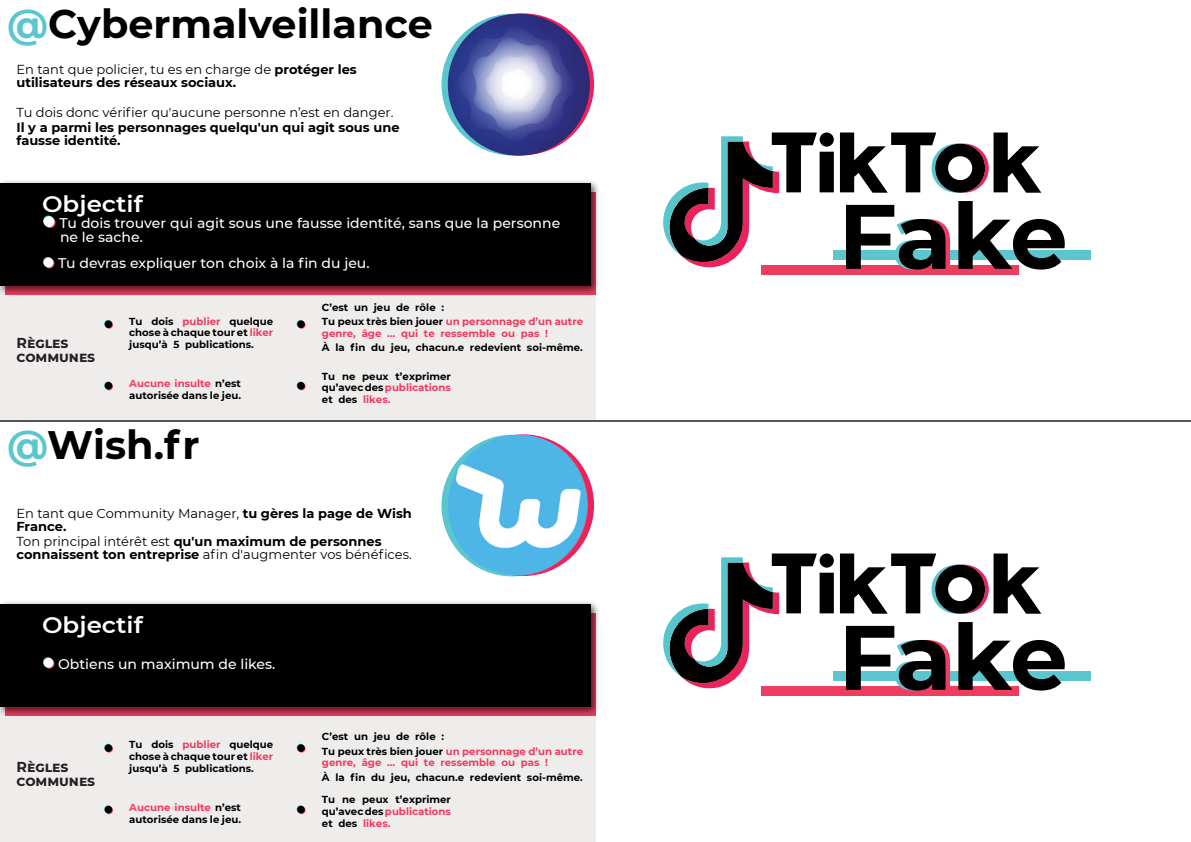
<style>
.page{position:relative;width:1191px;height:842px;background:#fff}
.page>*{position:absolute;margin:0;border:0;box-sizing:border-box;transform-origin:0 0}
.t1{font:700 91.3px "Montserrat";letter-spacing:-.015em;color:#000001}
.t2{font:700 39.7px "Montserrat";color:#000001}
.t3{font:600 22.3px "Montserrat";color:#fff;scale:1.1 1}
.t4{font:700 14.3px/14px "Montserrat";letter-spacing:-.005em;color:#231f20}
.t5{font:500 14px/14px "Montserrat";color:#fff}
.t6{font:13px/13px "Montserrat";color:#000001}
.t7{font:700 13px/13px "Montserrat";color:#000001}
.t8{font:700 10.2px/11.6px "Montserrat";color:#000001}
.t9{font:700 10.2px "Montserrat";color:#ee3b5f}
.s1{color:#5bc6ce}
.s2{font-weight:400}
.s3{color:#ee3b5f}
.s4{font-weight:700}
</style>
<div class="page">
<div style="left:0;top:236px;width:595px;height:185px;background:#eeedeb"></div>
<div style="left:0;top:657px;width:595px;height:185px;background:#eeedeb"></div>
<div style="left:298px;top:321px;width:7px;height:8px;background:#d03554;border-radius:50%"></div>
<div style="left:297px;top:320px;width:8px;height:8px;background:#000001;border-radius:50%"></div>
<div style="left:104px;top:320px;width:8px;height:7px;background:#4b9ba2;border-radius:50%"></div>
<svg style="left:105px;top:321px;width:8px;height:8px"></svg>
<div style="left:105px;top:320px;width:7px;height:8px;background:#000001;border-radius:50%"></div>
<div style="left:297px;top:381px;width:7px;height:8px;background:#4fa1a8;border-radius:50%"></div>
<div style="left:297px;top:382px;width:8px;height:8px;background:#000001;border-radius:50%"></div>
<svg style="left:104px;top:381px;width:8px;height:8px"></svg>
<div style="left:105px;top:383px;width:8px;height:7px;background:#cd3452;border-radius:50%"></div>
<div style="left:105px;top:382px;width:7px;height:8px;background:#000001;border-radius:50%"></div>
<div style="left:297px;top:744px;width:8px;height:8px;background:#000001;border-radius:50%"></div>
<div style="left:104px;top:744px;width:8px;height:7px;background:#3c8489;border-radius:50%"></div>
<div style="left:105px;top:745px;width:8px;height:7px;background:#9b273f;border-radius:50%"></div>
<div style="left:105px;top:744px;width:7px;height:8px;background:#000001;border-radius:50%"></div>
<div style="left:297px;top:805px;width:7px;height:8px;background:#40898f;border-radius:50%"></div>
<div style="left:298px;top:806px;width:7px;height:8px;background:#93253b;border-radius:50%"></div>
<div style="left:297px;top:806px;width:8px;height:7px;background:#000001;border-radius:50%"></div>
<svg style="left:105px;top:806px;width:8px;height:8px"></svg>
<div style="left:105px;top:806px;width:7px;height:7px;background:#000001;border-radius:50%"></div>
<div style="left:833px;top:671px;width:258px;height:10px;background:#5bc6ce"></div>
<div style="left:761px;top:686px;width:258px;height:9px;background:#ee3d60"></div>
<svg style="left:663px;top:553px;width:378px;height:137px"></svg>
<img style="left:0;top:602px;width:599px;height:115px">
<div style="left:0;top:604px;width:590px;height:103px;background:#000001"></div>
<svg style="left:43px;top:657px;width:10px;height:10px"></svg>
<svg style="left:45px;top:659px;width:9px;height:10px"></svg>
<div style="left:44px;top:658px;width:9px;height:10px;background:#fff;border-radius:50%"></div>
<div style="left:441px;top:435px;width:142px;height:141px;background:#5bc6ce;border-radius:50%"></div>
<svg style="left:452px;top:434px;width:142px;height:142px"></svg>
<img style="left:448px;top:435px;width:142px;height:142px;border-radius:50%">
<div style="left:833px;top:251px;width:258px;height:9px;background:#5bc6ce"></div>
<div style="left:761px;top:265px;width:258px;height:9px;background:#ee3d60"></div>
<svg style="left:663px;top:133px;width:378px;height:137px"></svg>
<img style="left:0;top:181px;width:599px;height:115px">
<div style="left:0;top:183px;width:590px;height:103px;background:#000001"></div>
<div style="left:43px;top:216px;width:11px;height:10px;background:#85d4da;border-radius:50%"></div>
<svg style="left:45px;top:217px;width:11px;height:11px"></svg>
<div style="left:44px;top:216px;width:10px;height:11px;background:#fff;border-radius:50%"></div>
<svg style="left:43px;top:257px;width:10px;height:10px"></svg>
<svg style="left:45px;top:259px;width:9px;height:9px"></svg>
<div style="left:44px;top:258px;width:9px;height:9px;background:#fff;border-radius:50%"></div>
<svg style="left:441px;top:14px;width:142px;height:141px"></svg>
<svg style="left:452px;top:13px;width:142px;height:142px"></svg>
<img style="left:448px;top:14px;width:142px;height:142px;border-radius:50%">
<hr style="left:0;top:420px;width:1191px;height:1px;background:#231f20">
<h2 class="t2" style="left:7px;top:-1px;width:427px"><span class="s1">@</span>Cybermalveillance</h2>
<p class="t7" style="left:16px;top:63px;width:342px"><span class="s2">En tant que policier, tu es en charge de</span> protéger les utilisateurs des réseaux sociaux.</p>
<p class="t6" style="left:16px;top:106px;width:378px">Tu dois donc vérifier qu'aucune personne n’est en danger.</p>
<p class="t7" style="left:16px;top:121px;width:385px">Il y a parmi les personnages quelqu'un qui agit sous une fausse identité.</p>
<h3 class="t3" style="left:42px;top:190px;width:93px">Objectif</h3>
<h3 class="t5" style="left:60px;top:216px;width:502px">Tu dois trouver qui agit sous une fausse identité, sans que la personne ne le sache.</h3>
<h3 class="t5" style="left:58px;top:256px;width:313px">Tu devras expliquer ton choix à la fin du jeu.</h3>
<h3 class="t4" style="left:17px;top:336px;width:80px">Règles communes</h3>
<p class="t8" style="left:129px;top:315px;width:146px;text-align:justify">Tu dois <span class="s3">publier</span> quelque chose à chaque tour et <span class="s3">liker </span>jusqu’à 5 publications.</p>
<p class="t8" style="left:129px;top:378px;width:113px"><span class="s3">Aucune insulte</span> n’est autorisée dans le jeu.</p>
<h2 class="t2" style="left:7px;top:420px;width:194px"><span class="s1">@</span>Wish.fr</h2>
<p class="t8" style="left:322px;top:300px;width:263px;line-height:14.4px">C’est un jeu de rôle :<br>Tu peux très bien jouer <span class="s3">un personnage d’un autre</span></p>
<p class="t9" style="left:322px;top:327px;width:228px">genre, âge … qui te ressemble ou pas !</p>
<p class="t8" style="left:322px;top:342px;width:262px">À la fin du jeu, chacun.e redevient soi-même.</p>
<p class="t8" style="left:322px;top:370px;width:130px;text-align:justify">Tu ne peux t’exprimer qu’avecdes<span class="s3">publications </span>et des <span class="s3">likes.</span></p>
<p class="t6" style="left:16px;top:506px;width:397px">En tant que Community Manager, <span class="s4">tu gères la page de Wish<br>France.</span></p>
<p class="t6" style="left:16px;top:534px;width:397px">Ton principal intérêt est <span class="s4">qu'un maximum de personnes connaissent ton entreprise</span> afin d'augmenter vos bénéfices.</p>
<h3 class="t3" style="left:42px;top:611px;width:93px">Objectif</h3>
<h3 class="t5" style="left:58px;top:657px;width:219px">Obtiens un maximum de likes.</h3>
<h3 class="t4" style="left:17px;top:760px;width:80px">Règles communes</h3>
<p class="t8" style="left:129px;top:739px;width:146px;text-align:justify">Tu dois <span class="s3">publier</span> quelque chose à chaque tour et <span class="s3">liker </span>jusqu’à 5 publications.</p>
<p class="t8" style="left:129px;top:802px;width:113px"><span class="s3">Aucune insulte</span> n’est autorisée dans le jeu.</p>
<p class="t8" style="left:322px;top:729px;width:263px;line-height:14.4px">C’est un jeu de rôle :<br>Tu peux très bien jouer <span class="s3">un personnage d’un autre</span></p>
<p class="t9" style="left:322px;top:756px;width:228px">genre, âge … qui te ressemble ou pas !</p>
<p class="t8" style="left:322px;top:771px;width:262px">À la fin du jeu, chacun.e redevient soi-même.</p>
<p class="t8" style="left:322px;top:794px;width:130px;text-align:justify">Tu ne peux t’exprimer qu’avecdes<span class="s3">publications </span>et des <span class="s3">likes.</span></p>
<h1 class="t1" style="left:838px;top:180px;width:231px">Fake</h1>
<h1 class="t1" style="left:838px;top:601px;width:231px">Fake</h1>
</div>
